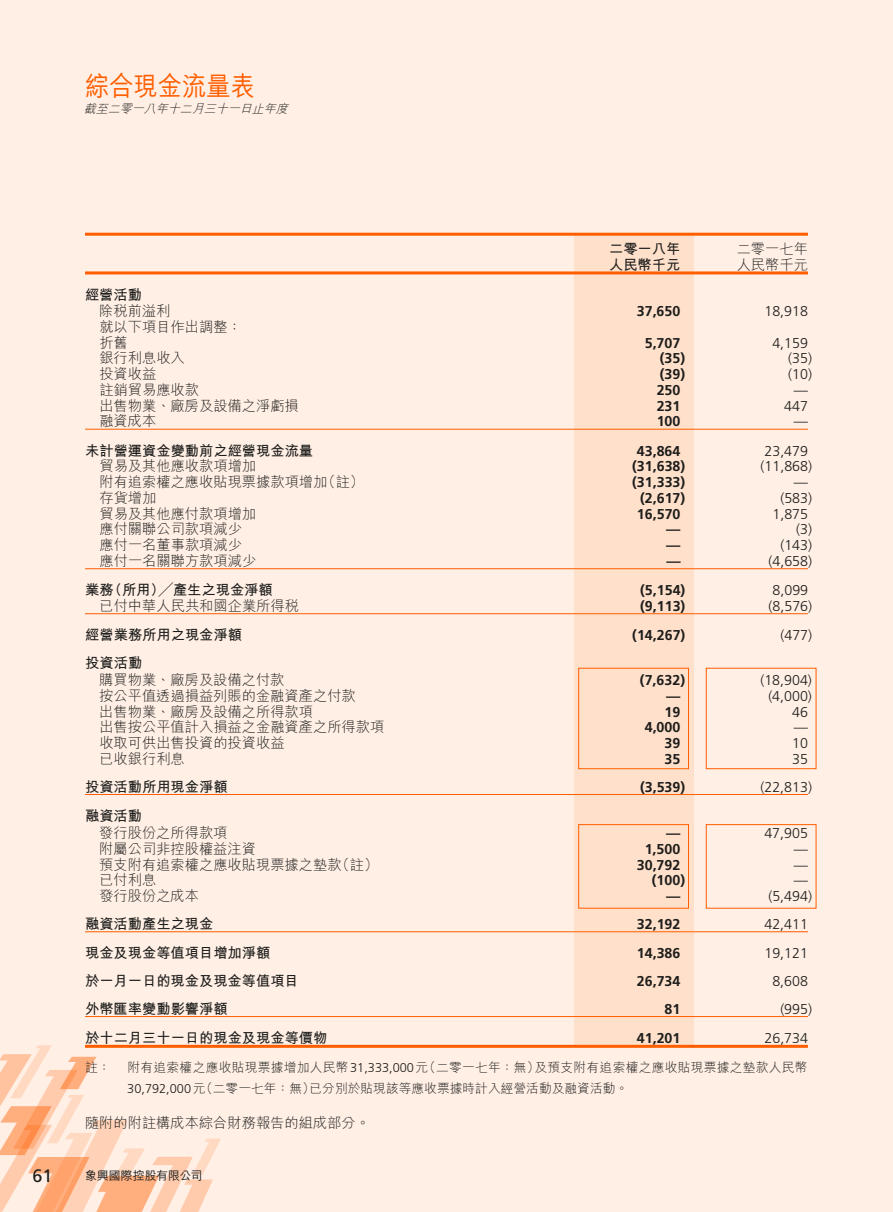
<style>
.page{position:relative;width:893px;height:1212px;background:#fff}
.page>*{position:absolute;margin:0;border:0;box-sizing:border-box;transform-origin:0 0}
.t1{font:500 27px "M Hei HK";color:#ff5e00;scale:.9 1}
.t2{font:18px "Frutiger LT Std";color:#1d1d1b}
.t3{font:300 14.25px/15.8px "M Hei HK";color:#1d1d1b}
.t4{font:700 14.25px "Frutiger LT Std";color:#1d1d1b}
.t5{font:300 14.25px "Frutiger LT Std";color:#1d1d1b}
.t6{font:700 14.25px "M Hei HK";color:#1d1d1b}
.t7{font:300 12.75px/21px "M Hei HK";letter-spacing:.02em;color:#1d1d1b}
.t8{font:italic 300 12px "M Hei HK";color:#1d1d1b}
.t9{font:500 12px "M Hei HK";letter-spacing:-.015em;color:#1d1d1b}
.s1{font-family:"Frutiger LT Std"}
</style>
<div class="page">
<div style="left:0;top:0;width:892px;height:1212px;background:#ffefe5"></div>
<svg style="left:0;top:1045px;width:221px;height:167px"></svg>
<div style="left:574px;top:234px;width:119px;height:812px;background:#ffe0cb"></div>
<hr style="left:85px;top:233px;width:723px;height:3px;background:#ff5e00">
<hr style="left:85px;top:271px;width:723px;height:3px;background:#ff5e00">
<hr style="left:85px;top:429px;width:723px;height:1px;background:#ff5e00">
<hr style="left:85px;top:568px;width:723px;height:1px;background:#ff5e00">
<hr style="left:85px;top:613px;width:723px;height:1px;background:#ff5e00">
<hr style="left:85px;top:794px;width:723px;height:1px;background:#ff5e00">
<hr style="left:85px;top:931px;width:723px;height:1px;background:#ff5e00">
<hr style="left:85px;top:1016px;width:723px;height:1px;background:#ff5e00">
<hr style="left:85px;top:1045px;width:723px;height:3px;background:#ff5e00">
<div style="left:578px;top:668px;width:111px;height:101px;border:1px solid #ff5e00"></div>
<div style="left:706px;top:668px;width:110px;height:101px;border:1px solid #ff5e00"></div>
<div style="left:578px;top:824px;width:111px;height:84px;border:1px solid #ff5e00"></div>
<div style="left:706px;top:824px;width:110px;height:84px;border:1px solid #ff5e00"></div>
<h1 class="t1" style="left:85px;top:67px;width:191px">綜合現金流量表</h1>
<p class="t8" style="left:84px;top:102px;width:209px">截至二零一八年十二月三十一日止年度</p>
<p class="t6" style="left:609px;top:238px;width:73px">二零一八年</p>
<p class="t3" style="left:737px;top:241px;width:73px">二零一七年</p>
<p class="t6" style="left:609px;top:254px;width:73px">人民幣千元</p>
<p class="t3" style="left:737px;top:256px;width:73px">人民幣千元</p>
<p class="t6" style="left:85px;top:285px;width:58px">經營活動</p>
<p class="t3" style="left:99px;top:303px;width:73px">除稅前溢利</p>
<p class="t4" style="left:637px;top:303px;width:45px">37,650</p>
<p class="t5" style="left:764px;top:303px;width:45px">18,918</p>
<p class="t3" style="left:99px;top:319px;width:144px">就以下項目作出調整：折舊</p>
<p class="t4" style="left:645px;top:334px;width:37px">5,707</p>
<p class="t5" style="left:772px;top:335px;width:37px">4,159</p>
<p class="t3" style="left:99px;top:350px;width:87px">銀行利息收入</p>
<p class="t4" style="left:660px;top:350px;width:27px">(35)</p>
<p class="t5" style="left:788px;top:350px;width:25px">(35)</p>
<p class="t3" style="left:99px;top:366px;width:58px">投資收益</p>
<p class="t4" style="left:660px;top:366px;width:27px">(39)</p>
<p class="t5" style="left:788px;top:366px;width:25px">(10)</p>
<p class="t3" style="left:99px;top:381px;width:101px">註銷貿易應收款</p>
<p class="t4" style="left:657px;top:381px;width:25px">250</p>
<p class="t5" style="left:794px;top:382px;width:16px">—</p>
<p class="t3" style="left:99px;top:397px;width:201px">出售物業、廠房及設備之淨虧損</p>
<p class="t4" style="left:657px;top:397px;width:25px">231</p>
<p class="t5" style="left:784px;top:398px;width:25px">447</p>
<p class="t3" style="left:99px;top:413px;width:58px">融資成本</p>
<p class="t4" style="left:657px;top:413px;width:25px">100</p>
<p class="t5" style="left:794px;top:413px;width:16px">—</p>
<p class="t6" style="left:85px;top:440px;width:229px">未計營運資金變動前之經營現金流量</p>
<p class="t4" style="left:637px;top:442px;width:45px">43,864</p>
<p class="t5" style="left:764px;top:443px;width:45px">23,479</p>
<p class="t3" style="left:99px;top:458px;width:158px">貿易及其他應收款項增加</p>
<p class="t4" style="left:632px;top:458px;width:55px">(31,638)</p>
<p class="t5" style="left:760px;top:458px;width:53px">(11,868)</p>
<p class="t3" style="left:99px;top:474px;width:266px">附有追索權之應收貼現票據款項增加（註）</p>
<p class="t4" style="left:632px;top:474px;width:55px">(31,333)</p>
<p class="t5" style="left:794px;top:474px;width:16px">—</p>
<p class="t3" style="left:99px;top:489px;width:58px">存貨增加</p>
<p class="t4" style="left:640px;top:489px;width:47px">(2,617)</p>
<p class="t5" style="left:780px;top:490px;width:33px">(583)</p>
<p class="t3" style="left:99px;top:505px;width:158px">貿易及其他應付款項增加</p>
<p class="t4" style="left:637px;top:505px;width:45px">16,570</p>
<p class="t5" style="left:772px;top:506px;width:37px">1,875</p>
<p class="t3" style="left:99px;top:521px;width:144px">應付關聯公司款項減少</p>
<p class="t4" style="left:666px;top:521px;width:16px">—</p>
<p class="t5" style="left:796px;top:521px;width:17px">(3)</p>
<p class="t3" style="left:99px;top:537px;width:144px">應付一名董事款項減少</p>
<p class="t4" style="left:666px;top:537px;width:16px">—</p>
<p class="t5" style="left:780px;top:537px;width:33px">(143)</p>
<p class="t3" style="left:100px;top:552px;width:158px">應付一名關聯方款項減少</p>
<p class="t4" style="left:666px;top:552px;width:16px">—</p>
<p class="t5" style="left:768px;top:553px;width:45px">(4,658)</p>
<p class="t6" style="left:85px;top:579px;width:189px">業務（所用）╱產生之現金淨額</p>
<p class="t4" style="left:640px;top:582px;width:47px">(5,154)</p>
<p class="t5" style="left:772px;top:582px;width:37px">8,099</p>
<p class="t3" style="left:100px;top:597px;width:201px">已付中華人民共和國企業所得稅</p>
<p class="t4" style="left:640px;top:597px;width:47px">(9,113)</p>
<p class="t5" style="left:769px;top:598px;width:45px">(8,576)</p>
<p class="t6" style="left:85px;top:624px;width:158px">經營業務所用之現金淨額</p>
<p class="t4" style="left:632px;top:627px;width:55px">(14,267)</p>
<p class="t5" style="left:780px;top:627px;width:33px">(477)</p>
<p class="t6" style="left:85px;top:652px;width:59px">投資活動</p>
<p class="t3" style="left:99px;top:672px;width:187px">購買物業、廠房及設備之付款</p>
<p class="t4" style="left:640px;top:672px;width:47px">(7,632)</p>
<p class="t5" style="left:760px;top:672px;width:53px">(18,904)</p>
<p class="t3" style="left:99px;top:688px;width:258px">按公平值透過損益列賬的金融資產之付款</p>
<p class="t4" style="left:666px;top:688px;width:16px">—</p>
<p class="t5" style="left:768px;top:688px;width:45px">(4,000)</p>
<p class="t3" style="left:99px;top:703px;width:215px">出售物業、廠房及設備之所得款項</p>
<p class="t4" style="left:665px;top:703px;width:17px">19</p>
<p class="t5" style="left:792px;top:704px;width:17px">46</p>
<p class="t3" style="left:99px;top:719px;width:286px">出售按公平值計入損益之金融資產之所得款項</p>
<p class="t4" style="left:645px;top:719px;width:37px">4,000</p>
<p class="t5" style="left:794px;top:719px;width:16px">—</p>
<p class="t3" style="left:99px;top:735px;width:187px">收取可供出售投資的投資收益</p>
<p class="t4" style="left:665px;top:735px;width:17px">39</p>
<p class="t5" style="left:792px;top:735px;width:17px">10</p>
<p class="t3" style="left:99px;top:751px;width:87px">已收銀行利息</p>
<p class="t4" style="left:665px;top:750px;width:17px">35</p>
<p class="t5" style="left:792px;top:751px;width:17px">35</p>
<p class="t6" style="left:85px;top:776px;width:144px">投資活動所用現金淨額</p>
<p class="t4" style="left:640px;top:778px;width:47px">(3,539)</p>
<p class="t5" style="left:760px;top:779px;width:53px">(22,813)</p>
<p class="t6" style="left:85px;top:805px;width:59px">融資活動</p>
<p class="t3" style="left:99px;top:825px;width:130px">發行股份之所得款項</p>
<p class="t4" style="left:666px;top:825px;width:16px">—</p>
<p class="t5" style="left:764px;top:825px;width:45px">47,905</p>
<p class="t3" style="left:99px;top:841px;width:158px">附屬公司非控股權益注資</p>
<p class="t4" style="left:645px;top:841px;width:37px">1,500</p>
<p class="t5" style="left:794px;top:841px;width:16px">—</p>
<p class="t3" style="left:99px;top:856px;width:281px">預支附有追索權之應收貼現票據之墊款（註）</p>
<p class="t4" style="left:637px;top:856px;width:45px">30,792</p>
<p class="t5" style="left:794px;top:857px;width:16px">—</p>
<p class="t3" style="left:99px;top:872px;width:58px">已付利息</p>
<p class="t4" style="left:652px;top:872px;width:35px">(100)</p>
<p class="t5" style="left:794px;top:872px;width:16px">—</p>
<p class="t3" style="left:99px;top:888px;width:101px">發行股份之成本</p>
<p class="t4" style="left:666px;top:888px;width:16px">—</p>
<p class="t5" style="left:768px;top:888px;width:45px">(5,494)</p>
<p class="t6" style="left:85px;top:913px;width:130px">融資活動產生之現金</p>
<p class="t4" style="left:637px;top:915px;width:45px">32,192</p>
<p class="t5" style="left:764px;top:916px;width:45px">42,411</p>
<p class="t6" style="left:85px;top:942px;width:187px">現金及現金等值項目增加淨額</p>
<p class="t4" style="left:637px;top:945px;width:45px">14,386</p>
<p class="t5" style="left:764px;top:945px;width:45px">19,121</p>
<p class="t6" style="left:85px;top:970px;width:215px">於一月一日的現金及現金等值項目</p>
<p class="t4" style="left:637px;top:972px;width:45px">26,734</p>
<p class="t5" style="left:772px;top:973px;width:37px">8,608</p>
<p class="t6" style="left:85px;top:998px;width:144px">外幣匯率變動影響淨額</p>
<p class="t4" style="left:665px;top:1000px;width:17px">81</p>
<p class="t5" style="left:780px;top:1001px;width:33px">(995)</p>
<p class="t6" style="left:85px;top:1027px;width:244px">於十二月三十一日的現金及現金等價物</p>
<p class="t4" style="left:637px;top:1029px;width:45px">41,201</p>
<p class="t5" style="left:764px;top:1030px;width:45px">26,734</p>
<p class="t7" style="left:85px;top:1057px;width:27px">註：</p>
<p class="t7" style="left:127px;top:1057px;width:682px">附有追索權之應收貼現票據增加人民幣<span class="s1">31,333,000</span>元（二零一七年：無）及預支附有追索權之應收貼現票據之墊款人民幣<br><span class="s1">30,792,000</span>元（二零一七年：無）已分別於貼現該等應收票據時計入經營活動及融資活動。</p>
<p class="t3" style="left:85px;top:1114px;width:286px">隨附的附註構成本綜合財務報告的組成部分。</p>
<p class="t2" style="left:33px;top:1165px;width:22px">61</p>
<p class="t9" style="left:85px;top:1167px;width:119px">象興國際控股有限公司</p>
</div>
